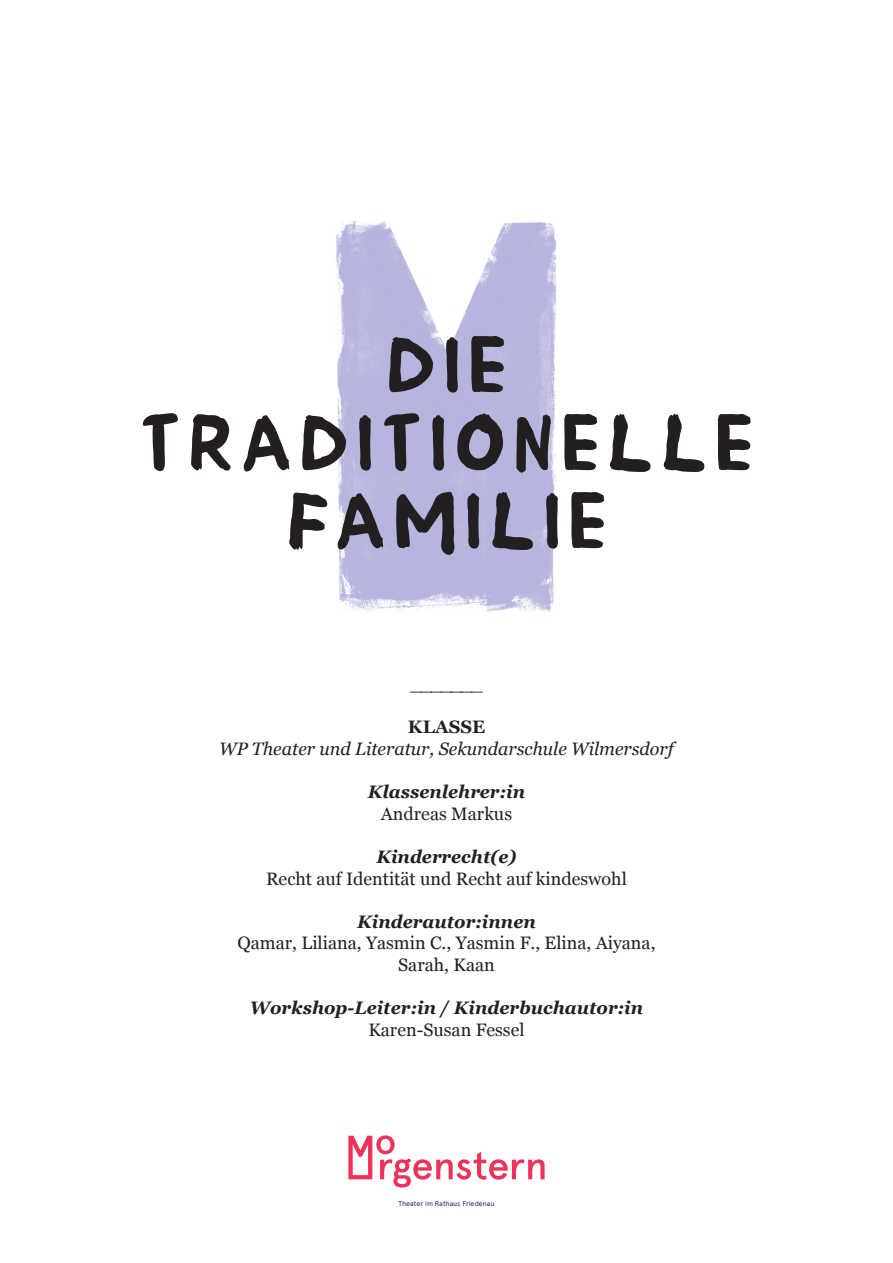
<style>
.page{position:relative;width:893px;height:1263px;background:#fff}
.page>*{position:absolute;margin:0;border:0;box-sizing:border-box;transform-origin:0 0}
.t1{font:75px/78px "Remy Hand";letter-spacing:.175em;color:#231f20;text-align:center}
.t2{font:18px "Georgia";color:#231f20}
.t3{font:italic 700 18px "Georgia";color:#231f20}
.t4{font:italic 18px "Georgia";color:#231f20}
.t5{font:700 18px "Georgia";color:#231f20}
.t6{font:7.05px "Apercu";letter-spacing:-.01em;color:#2a255e}
</style>
<div class="page">
<img style="left:336px;top:221px;width:221px;height:391px">
<svg style="left:348px;top:1135px;width:197px;height:52px"></svg>
<p class="t1" style="left:389px;top:326px;width:116px">DIE</p>
<p class="t1" style="left:143px;top:404px;width:609px">TRADITIONELLE<br>FAMILIE</p>
<p class="t2" style="left:410px;top:671px;width:74px">_______</p>
<p class="t5" style="left:408px;top:713px;width:79px">KLASSE</p>
<p class="t4" style="left:219px;top:736px;width:456px">WP Theater und Literatur, Sekundarschule Wilmersdorf</p>
<p class="t3" style="left:368px;top:778px;width:159px">Klassenlehrer:in</p>
<p class="t2" style="left:381px;top:800px;width:133px">Andreas Markus</p>
<p class="t3" style="left:376px;top:843px;width:142px">Kinderrecht(e)</p>
<p class="t2" style="left:266px;top:865px;width:362px">Recht auf Identität und Recht auf kindeswohl</p>
<p class="t3" style="left:357px;top:908px;width:180px">Kinderautor:innen</p>
<p class="t2" style="left:238px;top:930px;width:419px">Qamar, Liliana, Yasmin C., Yasmin F., Elina, Aiyana,</p>
<p class="t2" style="left:398px;top:952px;width:98px">Sarah, Kaan</p>
<p class="t3" style="left:250px;top:994px;width:395px">Workshop-Leiter:in / Kinderbuchautor:in</p>
<p class="t2" style="left:368px;top:1016px;width:158px">Karen-Susan Fessel</p>
<p class="t6" style="left:398px;top:1199px;width:97px">Theater im Rathaus Friedenau</p>
</div>
